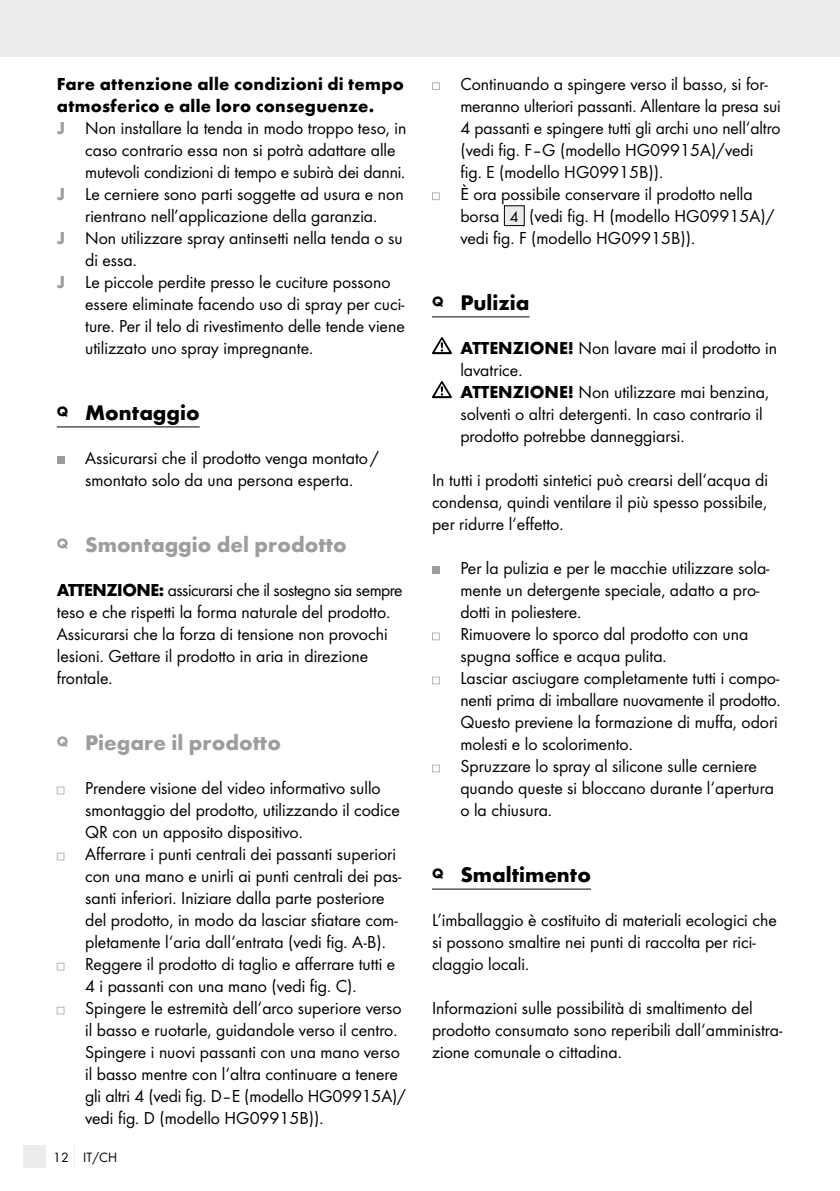
<style>
.page{position:relative;width:840px;height:1191px;background:#fff}
.page>*{position:absolute;margin:0;border:0;box-sizing:border-box;transform-origin:0 0}
.t1{font:700 22px "Futura";color:#9c9d9d}
.t2{font:700 22px "Futura";color:#000}
.t3{font:18px/22px "Futura Boo";color:#000}
.t4{font:700 18px/22px "Futura";letter-spacing:.015em;color:#000}
.t5{font:14px "Futura Boo";color:#000}
.s1{font-family:"Futura";font-weight:700;color:#9c9d9d}
.s2{font-family:"Futura";font-weight:700}
.s3{font-size:16px}
</style>
<div class="page">
<div style="left:0;top:0;width:839px;height:57px;background:#ececec"></div>
<div style="left:23px;top:1145px;width:22px;height:23px;background:#ececec"></div>
<svg style="left:74px;top:1146px;width:1px;height:22px"></svg>
<hr style="left:57px;top:426px;width:143px;height:1px;background:#000">
<div style="left:57px;top:456px;width:7px;height:8px;background:#9c9d9d"></div>
<svg style="left:57px;top:786px;width:7px;height:8px"></svg>
<svg style="left:57px;top:852px;width:7px;height:8px"></svg>
<svg style="left:57px;top:962px;width:7px;height:8px"></svg>
<svg style="left:57px;top:1006px;width:7px;height:8px"></svg>
<hr style="left:432px;top:316px;width:97px;height:1px;background:#000">
<hr style="left:432px;top:888px;width:158px;height:1px;background:#000">
<svg style="left:432px;top:82px;width:7px;height:8px"></svg>
<svg style="left:432px;top:192px;width:7px;height:8px"></svg>
<div style="left:504px;top:206px;width:20px;height:20px;background:#ececec"></div>
<div style="left:503px;top:205px;width:21px;height:21px;border:1px solid #000"></div>
<svg style="left:432px;top:337px;width:19px;height:17px"></svg>
<svg style="left:432px;top:381px;width:19px;height:17px"></svg>
<div style="left:432px;top:566px;width:7px;height:8px;background:#9c9d9d"></div>
<svg style="left:432px;top:632px;width:7px;height:8px"></svg>
<svg style="left:432px;top:676px;width:7px;height:8px"></svg>
<svg style="left:432px;top:764px;width:7px;height:8px"></svg>
<p class="t4" style="left:57px;top:73px;width:348px">Fare attenzione alle condizioni di tempo atmosferico e alle loro conseguenze.</p>
<p class="t3" style="left:57px;top:117px;width:351px"><span class="s1">J</span> Non installare la tenda in modo troppo teso, in</p>
<p class="t3" style="left:85px;top:139px;width:312px">caso contrario essa non si potrà adattare alle</p>
<p class="t3" style="left:85px;top:161px;width:321px">mutevoli condizioni di tempo e subirà dei danni.</p>
<p class="t3" style="left:57px;top:183px;width:348px"><span class="s1">J</span> Le cerniere sono parti soggette ad usura e non</p>
<p class="t3" style="left:85px;top:205px;width:293px">rientrano nell’applicazione della garanzia.</p>
<p class="t3" style="left:57px;top:227px;width:347px"><span class="s1">J</span> Non utilizzare spray antinsetti nella tenda o su</p>
<p class="t3" style="left:85px;top:249px;width:53px">di essa.</p>
<p class="t3" style="left:57px;top:271px;width:335px"><span class="s1">J</span> Le piccole perdite presso le cuciture possono</p>
<p class="t3" style="left:85px;top:293px;width:321px">essere eliminate facendo uso di spray per cuci-</p>
<p class="t3" style="left:85px;top:315px;width:321px">ture. Per il telo di rivestimento delle tende viene</p>
<p class="t3" style="left:85px;top:337px;width:229px">utilizzato uno spray impregnante.</p>
<p class="t2" style="left:57px;top:399px;width:144px"><sup>Q</sup> Montaggio</p>
<p class="t3" style="left:85px;top:447px;width:295px">Assicurarsi che il prodotto venga montato/ smontato solo da una persona esperta.</p>
<p class="t1" style="left:57px;top:531px;width:291px"><sup>Q</sup> Smontaggio del prodotto</p>
<p class="t3" style="left:57px;top:579px;width:347px"><span class="s2">ATTENZIONE:</span> assicurarsi che il sostegno sia sempre teso e che rispetti la forma naturale del prodotto.<br>Assicurarsi che la forza di tensione non provochi lesioni. Gettare il prodotto in aria in direzione frontale.</p>
<p class="t1" style="left:57px;top:729px;width:226px"><sup>Q</sup> Piegare il prodotto</p>
<p class="t3" style="left:85px;top:777px;width:322px">Prendere visione del video informativo sullo smontaggio del prodotto, utilizzando il codice QR con un apposito dispositivo.<br>Afferrare i punti centrali dei passanti superiori con una mano e unirli ai punti centrali dei pas&shy;santi inferiori. Iniziare dalla parte posteriore del prodotto, in modo da lasciar sfiatare com&shy;pletamente l‘aria dall‘entrata (vedi fig. A-B).<br>Reggere il prodotto di taglio e afferrare tutti e 4 i passanti con una mano (vedi fig. C).<br>Spingere le estremità dell‘arco superiore verso il basso e ruotarle, guidandole verso il centro.<br>Spingere i nuovi passanti con una mano verso il basso mentre con l‘altra continuare a tenere gli altri 4 (vedi fig. D–E (modello HG09915A)/ vedi fig. D (modello HG09915B)).</p>
<p class="t5" style="left:53px;top:1149px;width:65px">12 IT/CH</p>
<p class="t3" style="left:460px;top:73px;width:322px">Continuando a spingere verso il basso, si for&shy;meranno ulteriori passanti. Allentare la presa sui 4 passanti e spingere tutti gli archi uno nell‘altro (vedi fig. F–G (modello HG09915A)/vedi<br>fig. E (modello HG09915B)).<br>È ora possibile conservare il prodotto nella borsa <span class="s3">4</span> (vedi fig. H (modello HG09915A)/ vedi fig. F (modello HG09915B)).</p>
<p class="t2" style="left:432px;top:289px;width:99px"><sup>Q</sup> Pulizia</p>
<p class="t3" style="left:460px;top:337px;width:318px"><span class="s2">ATTENZIONE!</span> Non lavare mai il prodotto in lavatrice.<br><span class="s2">ATTENZIONE!</span> Non utilizzare mai benzina, solventi o altri detergenti. In caso contrario il prodotto potrebbe danneggiarsi.</p>
<p class="t3" style="left:432px;top:469px;width:337px;text-align:justify">In tutti i prodotti sintetici può crearsi dell‘acqua di condensa, quindi ventilare il più spesso possibile, per ridurre l‘effetto.</p>
<p class="t3" style="left:460px;top:557px;width:321px">Per la pulizia e per le macchie utilizzare sola&shy;mente un detergente speciale, adatto a pro&shy;dotti in poliestere.<br>Rimuovere lo sporco dal prodotto con una spugna soffice e acqua pulita.<br>Lasciar asciugare completamente tutti i compo&shy;nenti prima di imballare nuovamente il prodotto.<br>Questo previene la formazione di muffa, odori molesti e lo scolorimento.<br>Spruzzare lo spray al silicone sulle cerniere quando queste si bloccano durante l‘apertura o la chiusura.</p>
<p class="t2" style="left:432px;top:861px;width:160px"><sup>Q</sup> Smaltimento</p>
<p class="t3" style="left:432px;top:909px;width:346px">L’imballaggio è costituito di materiali ecologici che si possono smaltire nei punti di raccolta per rici&shy;claggio locali.</p>
<p class="t3" style="left:432px;top:997px;width:351px">Informazioni sulle possibilità di smaltimento del prodotto consumato sono reperibili dall‘amministra&shy;zione comunale o cittadina.</p>
</div>
